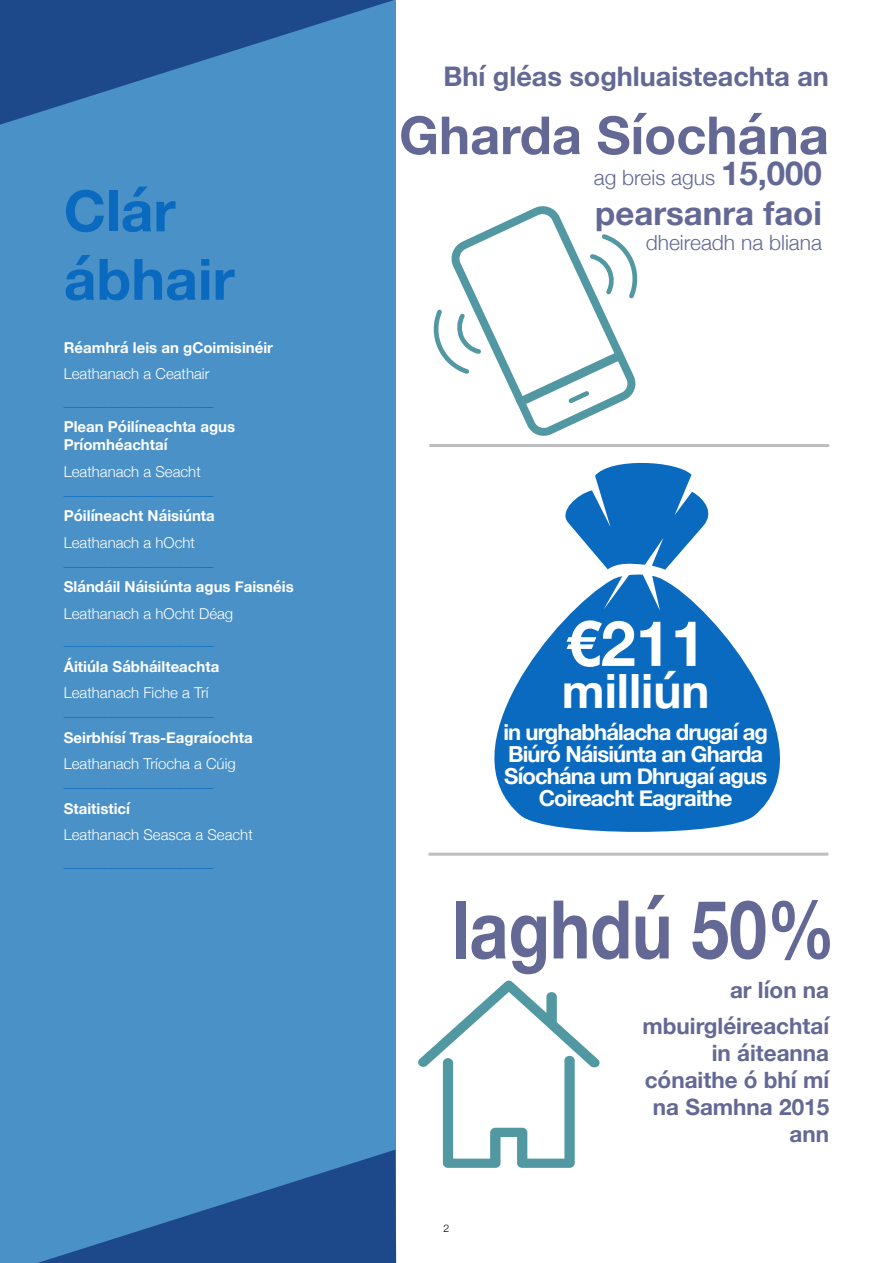
<style>
.page{position:relative;width:893px;height:1263px;background:#fff}
.page>*{position:absolute;margin:0;border:0;box-sizing:border-box;transform-origin:0 0}
.t1{font:700 81px "Helvetica Neue";color:#636895;scale:.84 1}
.t2{font:700 63px "Helvetica Neue";color:#fff}
.t3{font:700 57px/68.4px "Helvetica Neue";color:#0a6abf}
.t4{font:700 52.5px "Helvetica Neue";color:#636895}
.t5{font:700 47.25px "Helvetica Neue";color:#fff}
.t6{font:700 33px "Helvetica Neue";color:#636895}
.t7{font:700 27px "Helvetica Neue";color:#636895}
.t8{font:700 22.5px/27px "Helvetica Neue";color:#636895;text-align:right}
.t9{font:700 22.05px/22px "Helvetica Neue";letter-spacing:-.04em;color:#fff;text-align:center}
.t10{font:300 21px "Helvetica Neue";color:#636895}
.t11{font:700 15px/18px "Helvetica Neue";color:#fff}
.t12{font:300 15px "Helvetica Neue";color:#0a6abf}
.t13{font:300 15px "Helvetica Neue";color:#fff}
.t14{font:300 10.5px "Helvetica Neue";color:#000}
.s1{font-weight:700;font-size:33px}
</style>
<div class="page">
<div style="left:0;top:0;width:395px;height:1263px;background:#4a91c8"></div>
<svg style="left:0;top:0;width:394px;height:125px"></svg>
<svg style="left:38px;top:1149px;width:358px;height:114px"></svg>
<svg style="left:435px;top:206px;width:203px;height:230px"></svg>
<svg style="left:494px;top:462px;width:286px;height:370px;fill:#0a6abf"></svg>
<svg style="left:418px;top:981px;width:182px;height:187px"></svg>
<hr style="left:429px;top:444px;width:400px;height:3px;background:#bcbec0">
<hr style="left:428px;top:853px;width:400px;height:3px;background:#bcbec0">
<h3 class="t3" style="left:64px;top:178px;width:172px">Clár ábhair</h3>
<p class="t11" style="left:64px;top:339px;width:211px">Réamhrá leis an gCoimisinéir</p>
<p class="t13" style="left:64px;top:362px;width:147px">Leathanach a Ceathair</p>
<p class="t12" style="left:64px;top:388px;width:151px">____________________</p>
<p class="t11" style="left:64px;top:418px;width:173px">Plean Póilíneachta agus<br>Príomhéachtaí</p>
<p class="t13" style="left:64px;top:459px;width:139px">Leathanach a Seacht</p>
<p class="t12" style="left:64px;top:477px;width:151px">____________________</p>
<p class="t11" style="left:64px;top:507px;width:153px">Póilíneacht Náisiúnta</p>
<p class="t13" style="left:64px;top:530px;width:133px">Leathanach a hOcht</p>
<p class="t12" style="left:64px;top:548px;width:151px">____________________</p>
<p class="t11" style="left:64px;top:578px;width:231px">Slándáil Náisiúnta agus Faisnéis</p>
<p class="t13" style="left:64px;top:601px;width:171px">Leathanach a hOcht Déag</p>
<p class="t12" style="left:64px;top:628px;width:151px">____________________</p>
<p class="t11" style="left:64px;top:658px;width:157px">Áitiúla Sábháilteachta</p>
<p class="t13" style="left:64px;top:681px;width:146px">Leathanach Fiche a Trí</p>
<p class="t12" style="left:64px;top:699px;width:151px">____________________</p>
<p class="t11" style="left:64px;top:729px;width:190px">Seirbhísí Tras-Eagraíochta</p>
<p class="t13" style="left:64px;top:752px;width:174px">Leathanach Tríocha a Cúig</p>
<p class="t12" style="left:64px;top:770px;width:151px">____________________</p>
<p class="t11" style="left:64px;top:800px;width:68px">Staitisticí</p>
<p class="t13" style="left:64px;top:823px;width:190px">Leathanach Seasca a Seacht</p>
<p class="t12" style="left:64px;top:849px;width:151px">____________________</p>
<h3 class="t7" style="left:443px;top:55px;width:387px">Bhí gléas soghluaisteachta an</h3>
<h3 class="t4" style="left:399px;top:94px;width:431px">Gharda Síochána</h3>
<h3 class="t10" style="left:594px;top:161px;width:230px">ag breis agus <span class="s1">15,000</span></h3>
<h3 class="t6" style="left:595px;top:187px;width:228px">pearsanra faoi</h3>
<h3 class="t10" style="left:646px;top:226px;width:178px">dheireadh na bliana</h3>
<h2 class="t2" style="left:566px;top:594px;width:142px">€211</h2>
<h3 class="t5" style="left:562px;top:654px;width:149px">milliún</h3>
<h3 class="t9" style="left:503px;top:721px;width:266px">in urghabhálacha drugaí ag<br>Biúró Náisiúnta an Gharda<br>Síochána um Dhrugaí agus<br>Coireacht Eagraithe</h3>
<h1 class="t1" style="left:452px;top:866px;width:458px">laghdú 50%</h1>
<p class="t14" style="left:444px;top:1219px;width:7px">2</p>
<h3 class="t8" style="left:642px;top:973px;width:188px;line-height:35.5px">ar líon na mbuirgléireachtaí</h3>
<h3 class="t8" style="left:645px;top:1040px;width:186px">in áiteanna cónaithe ó bhí mí na Samhna 2015 ann</h3>
</div>
